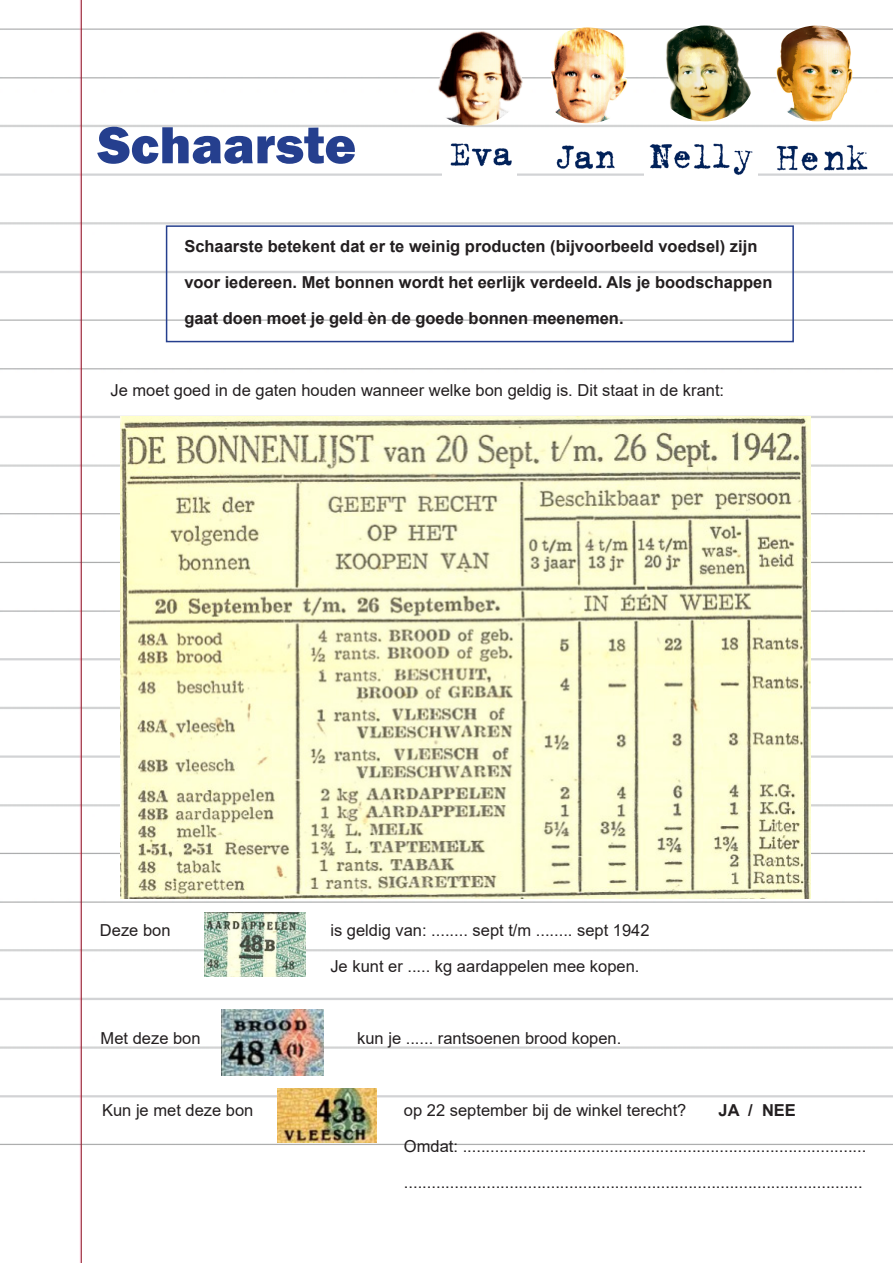
<style>
.page{position:relative;width:893px;height:1263px;background:#fff}
.page>*{position:absolute;margin:0;border:0;box-sizing:border-box;transform-origin:0 0}
.t1{font:800 54px "Franklin Gothic";color:#253f8e}
.broodtekst{font:16.5px/36px "Arial";color:#231f20}
.invulwoorden{font:700 16.5px/36px "Arial";color:#231f20}
.broodtekst-2{font:700 16.5px "Arial";color:#231f20}
</style>
<div class="page">
<img style="left:0;top:0;width:893px;height:1263px">
<img style="left:776px;top:26px;width:77px;height:95px">
<img style="left:772px;top:139px;width:100px;height:31px">
<div style="left:166px;top:225px;width:628px;height:117px;border:2px solid #253f8e"></div>
<img style="left:665px;top:26px;width:86px;height:95px">
<img style="left:550px;top:34px;width:77px;height:89px">
<img style="left:437px;top:31px;width:86px;height:95px">
<img style="left:645px;top:138px;width:113px;height:37px">
<img style="left:550px;top:140px;width:69px;height:31px">
<img style="left:442px;top:138px;width:75px;height:37px">
<img style="left:204px;top:912px;width:102px;height:64px">
<img style="left:221px;top:1010px;width:102px;height:66px">
<img style="left:278px;top:1089px;width:99px;height:53px">
<img style="left:120px;top:416px;width:690px;height:482px">
<p class="t1" style="left:98px;top:110px;width:260px">Schaarste</p>
<p class="invulwoorden" style="left:184px;top:228px;width:590px">Schaarste betekent dat er te weinig producten (bijvoorbeeld voedsel) zijn voor iedereen. Met bonnen wordt het eerlijk verdeeld. Als je boodschappen gaat doen moet je geld èn de goede bonnen meenemen.</p>
<p class="broodtekst" style="left:111px;top:372px;width:615px">Je moet goed in de gaten houden wanneer welke bon geldig is. Dit staat in de krant:</p>
<p class="broodtekst" style="left:100px;top:912px;width:72px">Deze bon</p>
<p class="broodtekst" style="left:330px;top:912px;width:321px">is geldig van: ........ sept t/m ........ sept 1942</p>
<p class="broodtekst" style="left:330px;top:948px;width:311px">Je kunt er ..... kg aardappelen mee kopen.</p>
<p class="broodtekst" style="left:101px;top:1020px;width:101px">Met deze bon</p>
<p class="broodtekst" style="left:357px;top:1020px;width:266px">kun je ...... rantsoenen brood kopen.</p>
<p class="broodtekst" style="left:102px;top:1092px;width:153px">Kun je met deze bon</p>
<p class="broodtekst" style="left:404px;top:1092px;width:284px">op 22 september bij de winkel terecht?</p>
<p class="broodtekst-2" style="left:719px;top:1099px;width:79px">JA / NEE</p>
<p class="broodtekst" style="left:404px;top:1128px;width:464px">Omdat: ........................................................................................ ....................................................................................................</p>
</div>
